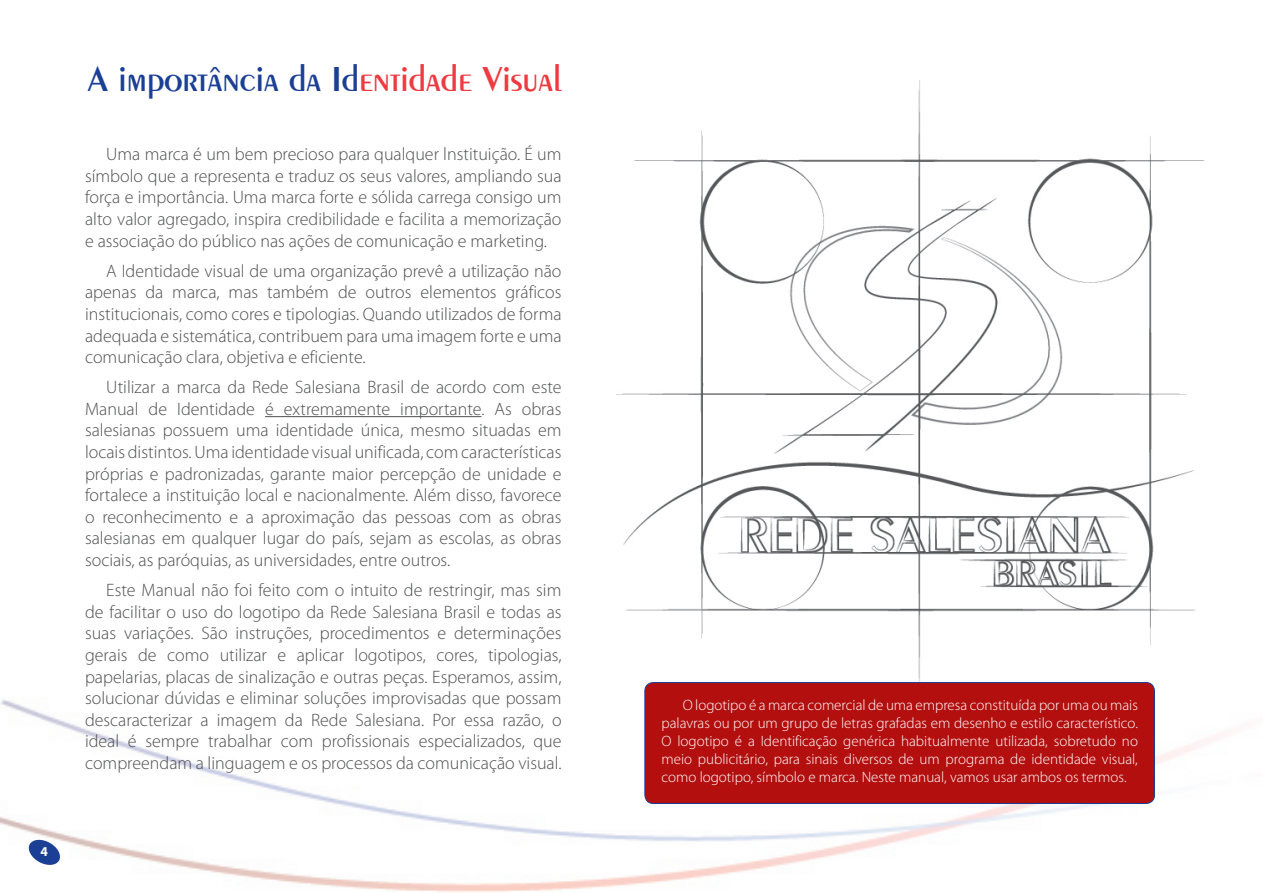
<style>
.page{position:relative;width:1263px;height:893px;background:#fff}
.page>*{position:absolute;margin:0;border:0;box-sizing:border-box;transform-origin:0 0}
.t1{font:37.5px "Penguin Plain";color:#1b3f94}
.texto_corrido{font:300 18px/21.6px "Myriad Pro";color:#4e4f50;text-align:justify}
.texto_corrido-2{font:300 15px/18px "Myriad Pro";color:#fff;text-align:justify}
.t2{font:700 13.5px "Myriad Pro";color:#fff}
.s1{color:#ee3a41}
</style>
<div class="page">
<img style="left:0;top:688px;width:1219px;height:205px">
<img style="left:617px;top:81px;width:588px;height:607px">
<hr style="left:265px;top:416px;width:216px;height:1px;background:#4e4f50">
<div style="left:645px;top:682px;width:509px;height:121px;background:#b30f0f;border-radius:9px"></div>
<div style="left:645px;top:682px;width:510px;height:122px;border:1px solid #1b3f94;border-radius:9px"></div>
<svg style="left:27px;top:838px;width:35px;height:28px"></svg>
<p class="t2" style="left:41px;top:842px;width:9px">4</p>
<p class="t1" style="left:87px;top:56px;width:476px">A importância da Id<span class="s1">entidade Visual</span></p>
<p class="texto_corrido" style="left:85px;top:144px;width:478px;text-indent:21px">Uma marca é um bem precioso para qualquer lnstituição. É um símbolo que a representa e traduz os seus valores, ampliando sua força e importância. Uma marca forte e sólida carrega consigo um alto valor agregado, inspira credibilidade e facilita a memorização e associação do público nas ações de comunicação e marketing.</p>
<p class="texto_corrido" style="left:85px;top:260px;width:478px;text-indent:21px">A Identidade visual de uma organização prevê a utilização não apenas da marca, mas também de outros elementos gráficos institucionais, como cores e tipologias. Quando utilizados de forma adequada e sistemática, contribuem para uma imagem forte e uma comunicação clara, objetiva e eficiente.</p>
<p class="texto_corrido" style="left:85px;top:377px;width:478px;text-indent:21px">Utilizar a marca da Rede Salesiana Brasil de acordo com este Manual de Identidade é extremamente importante. As obras salesianas possuem uma identidade única, mesmo situadas em locais distintos. Uma identidade visual unificada, com características próprias e padronizadas, garante maior percepção de unidade e fortalece a instituição local e nacionalmente. Além disso, favorece o reconhecimento e a aproximação das pessoas com as obras salesianas em qualquer lugar do país, sejam as escolas, as obras sociais, as paróquias, as universidades, entre outros.</p>
<p class="texto_corrido" style="left:85px;top:580px;width:478px;text-indent:21px">Este Manual não foi feito com o intuito de restringir, mas sim de facilitar o uso do logotipo da Rede Salesiana Brasil e todas as suas variações. São instruções, procedimentos e determinações gerais de como utilizar e aplicar logotipos, cores, tipologias, papelarias, placas de sinalização e outras peças. Esperamos, assim, solucionar dúvidas e eliminar soluções improvisadas que possam descaracterizar a imagem da Rede Salesiana. Por essa razão, o ideal é sempre trabalhar com profissionais especializados, que compreendam a linguagem e os processos da comunicação visual.</p>
<p class="texto_corrido-2" style="left:661px;top:696px;width:478px;text-indent:21px">O logotipo é a marca comercial de uma empresa constituída por uma ou mais palavras ou por um grupo de letras grafadas em desenho e estilo característico.<br>O logotipo é a Identificação genérica habitualmente utilizada, sobretudo no meio publicitário, para sinais diversos de um programa de identidade visual, como logotipo, símbolo e marca. Neste manual, vamos usar ambos os termos.</p>
</div>
